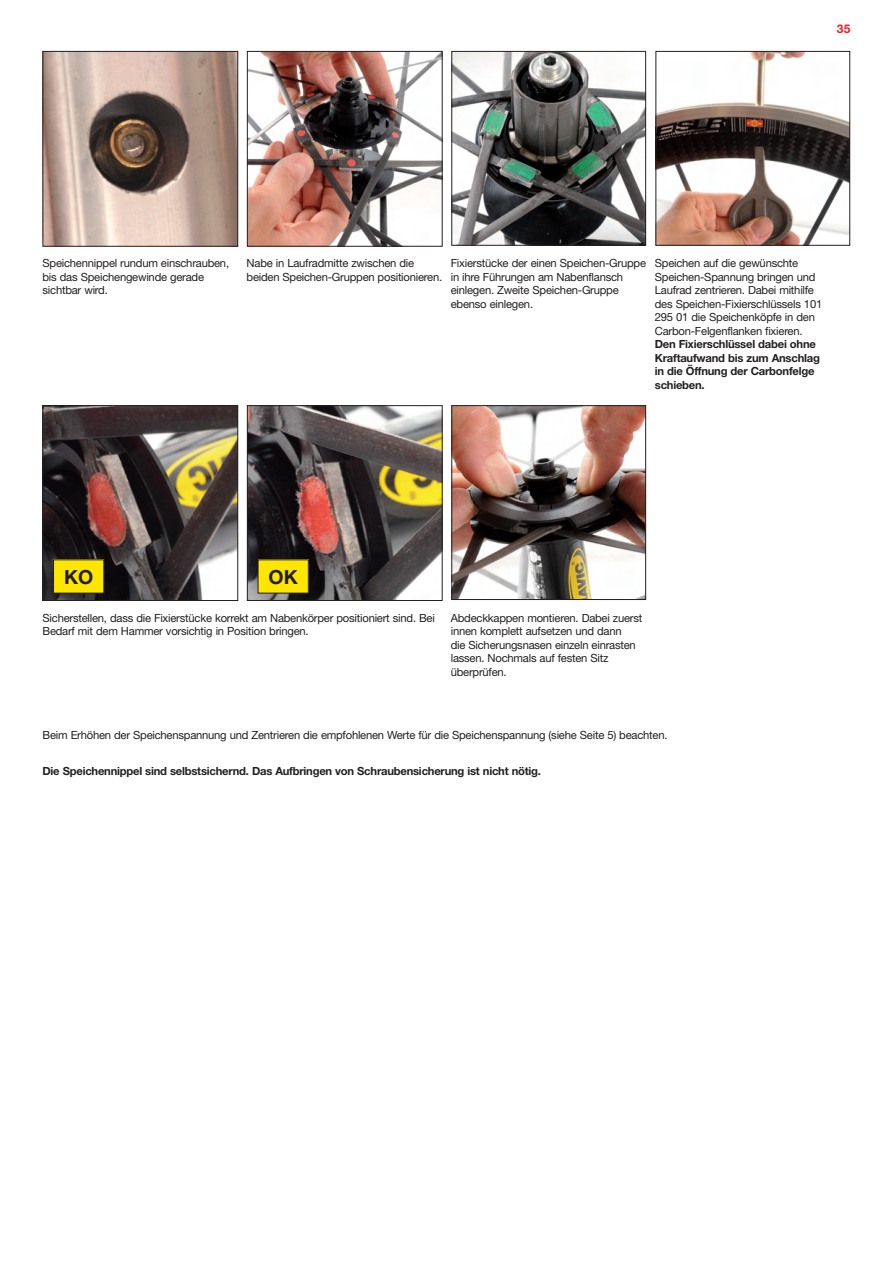
<style>
.page{position:relative;width:893px;height:1263px;background:#fff}
.page>*{position:absolute;margin:0;border:0;box-sizing:border-box;transform-origin:0 0}
.t1{font:700 19.5px "Helvetica Neue";color:#231f20}
.t2{font:700 12px "Helvetica Neue";color:#ee1d23}
.t3{font:11.25px/13.5px "Helvetica Neue";letter-spacing:-.02em;color:#231f20}
.t4{font:700 11.25px/13.5px "Helvetica Neue";letter-spacing:-.02em;color:#231f20}
</style>
<div class="page">
<img style="left:45px;top:53px;width:191px;height:192px">
<div style="left:43px;top:51px;width:195px;height:196px;border:1px solid #231f20"></div>
<img style="left:249px;top:53px;width:192px;height:192px">
<div style="left:247px;top:51px;width:196px;height:196px;border:1px solid #231f20"></div>
<img style="left:453px;top:53px;width:191px;height:191px">
<div style="left:451px;top:51px;width:195px;height:195px;border:1px solid #231f20"></div>
<img style="left:657px;top:53px;width:191px;height:191px">
<div style="left:655px;top:51px;width:195px;height:195px;border:1px solid #231f20"></div>
<img style="left:45px;top:407px;width:191px;height:192px">
<div style="left:43px;top:405px;width:195px;height:196px;border:1px solid #231f20"></div>
<img style="left:249px;top:407px;width:192px;height:192px">
<div style="left:247px;top:405px;width:196px;height:196px;border:1px solid #231f20"></div>
<img style="left:453px;top:407px;width:191px;height:191px">
<div style="left:451px;top:405px;width:195px;height:195px;border:1px solid #231f20"></div>
<div style="left:258px;top:560px;width:50px;height:33px;background:#ffe601"></div>
<div style="left:54px;top:560px;width:50px;height:33px;background:#ffe601"></div>
<p class="t2" style="left:837px;top:24px;width:15px">35</p>
<p class="t3" style="left:43px;top:258px;width:188px">Speichennippel rundum einschrauben, bis das Speichengewinde gerade sichtbar wird.</p>
<p class="t3" style="left:247px;top:258px;width:197px">Nabe in Laufradmitte zwischen die beiden Speichen-Gruppen positionieren.</p>
<p class="t3" style="left:451px;top:258px;width:197px">Fixierstücke der einen Speichen-Gruppe in ihre Führungen am Nabenflansch einlegen. Zweite Speichen-Gruppe ebenso einlegen.</p>
<p class="t3" style="left:655px;top:258px;width:169px">Speichen auf die gewünschte Speichen-Spannung bringen und Laufrad zentrieren. Dabei mithilfe des Speichen-Fixierschlüssels 101<br>295 01 die Speichenköpfe in den Carbon-Felgenflanken fixieren.</p>
<p class="t4" style="left:655px;top:339px;width:167px">Den Fixierschlüssel dabei ohne<br>Kraftaufwand bis zum Anschlag in die Öffnung der Carbonfelge schieben.</p>
<h1 class="t1" style="left:64px;top:570px;width:31px">KO</h1>
<h1 class="t1" style="left:269px;top:570px;width:31px">OK</h1>
<p class="t3" style="left:43px;top:612px;width:394px">Sicherstellen, dass die Fixierstücke korrekt am Nabenkörper positioniert sind. Bei<br>Bedarf mit dem Hammer vorsichtig in Position bringen.</p>
<p class="t3" style="left:451px;top:612px;width:193px">Abdeckkappen montieren. Dabei zuerst innen komplett aufsetzen und dann<br>die Sicherungsnasen einzeln einrasten lassen. Nochmals auf festen Sitz überprüfen.</p>
<p class="t3" style="left:43px;top:730px;width:626px">Beim Erhöhen der Speichenspannung und Zentrieren die empfohlenen Werte für die Speichenspannung (siehe Seite 5) beachten.</p>
<p class="t4" style="left:43px;top:765px;width:500px">Die Speichennippel sind selbstsichernd. Das Aufbringen von Schraubensicherung ist nicht nötig.</p>
</div>
